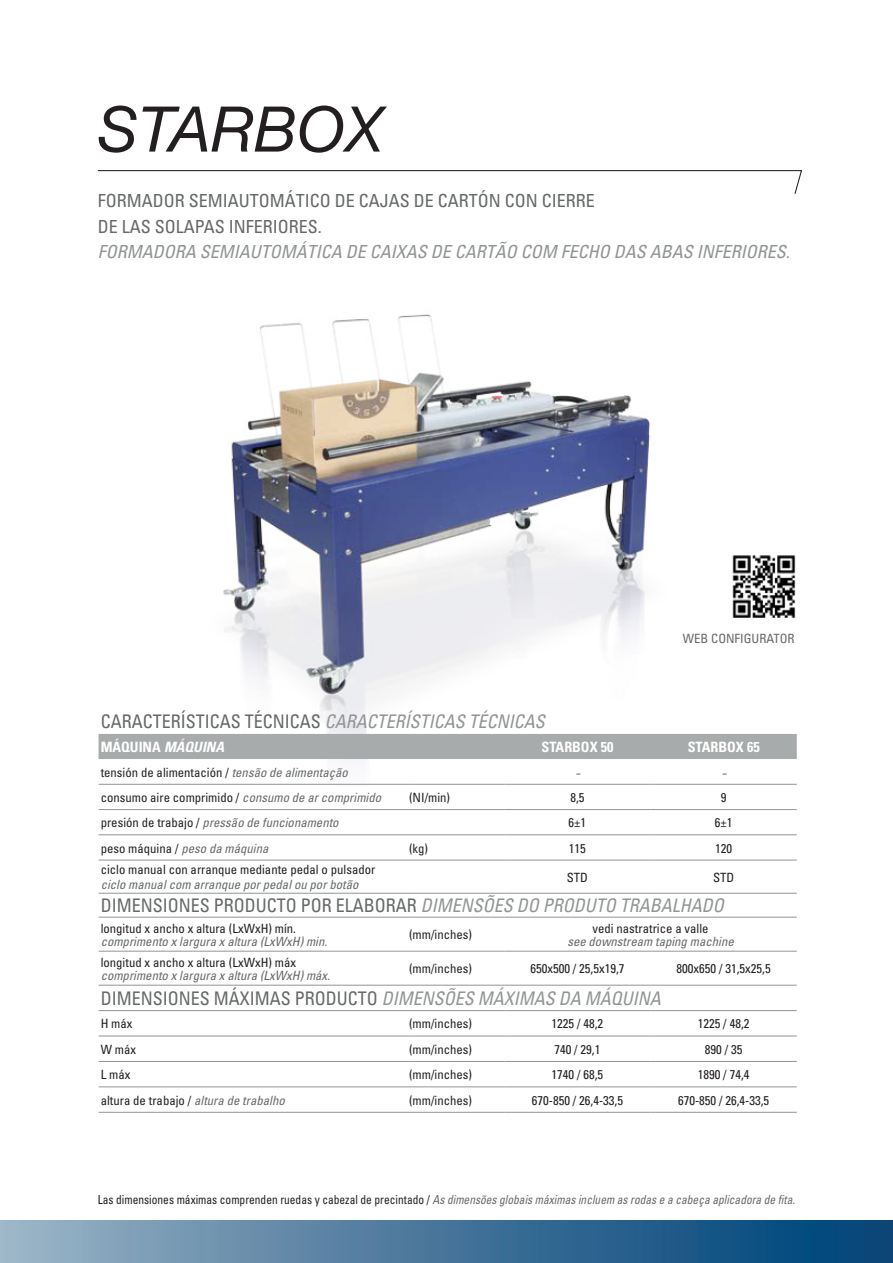
<style>
.page{position:relative;width:893px;height:1263px;background:#fff}
.page>*{position:absolute;margin:0;border:0;box-sizing:border-box;transform-origin:0 0}
.t1{font:italic 63px "Helvetica Neue";color:#231f20}
.t2{font:condensed 18.75px "Univers";color:#666969;scale:.96 1}
.t3{font:condensed 18px/25.5px "Univers";color:#666969}
.t4{font:italic condensed 18px "Univers";color:#929595}
.t5{font:700 condensed 14.25px "Univers";color:#fff}
.t6{font:condensed 12.75px "Univers";color:#231f20}
.t7{font:italic condensed 12.75px "Univers";color:#666969}
.t8{font:condensed 12.75px "Univers";color:#666969}
.t9{font:italic condensed 12.45px "Univers";color:#666969;scale:.92 1}
.s1{font-style:italic;color:#929595}
.s2{font-style:italic}
.s3{font-style:italic;color:#666969}
.s4{font-style:normal;color:#231f20}
</style>
<div class="page">
<div style="left:0;top:1220px;width:893px;height:43px;background:linear-gradient(to right,#99b1c4,#003e75)"></div>
<svg style="left:97px;top:170px;width:705px;height:24px"></svg>
<img style="left:98px;top:314px;width:658px;height:471px">
<img style="left:731px;top:552px;width:65px;height:68px">
<div style="left:99px;top:734px;width:698px;height:25px;background:#a8abab"></div>
<hr style="left:99px;top:784px;width:310px;height:1px;background:#929595">
<hr style="left:409px;top:784px;width:95px;height:1px;background:#929595">
<hr style="left:504px;top:784px;width:146px;height:1px;background:#929595">
<hr style="left:650px;top:784px;width:147px;height:1px;background:#929595">
<hr style="left:99px;top:809px;width:310px;height:1px;background:#929595">
<hr style="left:409px;top:809px;width:95px;height:1px;background:#929595">
<hr style="left:504px;top:809px;width:146px;height:1px;background:#929595">
<hr style="left:650px;top:809px;width:147px;height:1px;background:#929595">
<hr style="left:99px;top:834px;width:310px;height:1px;background:#929595">
<hr style="left:409px;top:834px;width:95px;height:1px;background:#929595">
<hr style="left:504px;top:834px;width:146px;height:1px;background:#929595">
<hr style="left:650px;top:834px;width:147px;height:1px;background:#929595">
<hr style="left:99px;top:860px;width:310px;height:1px;background:#929595">
<hr style="left:409px;top:860px;width:95px;height:1px;background:#929595">
<hr style="left:504px;top:860px;width:146px;height:1px;background:#929595">
<hr style="left:650px;top:860px;width:147px;height:1px;background:#929595">
<hr style="left:99px;top:893px;width:310px;height:1px;background:#929595">
<hr style="left:409px;top:893px;width:95px;height:1px;background:#929595">
<hr style="left:504px;top:893px;width:146px;height:1px;background:#929595">
<hr style="left:650px;top:893px;width:147px;height:1px;background:#929595">
<hr style="left:99px;top:917px;width:310px;height:1px;background:#929595">
<hr style="left:409px;top:917px;width:95px;height:1px;background:#929595">
<hr style="left:504px;top:917px;width:146px;height:1px;background:#929595">
<hr style="left:650px;top:917px;width:147px;height:1px;background:#929595">
<hr style="left:99px;top:951px;width:310px;height:1px;background:#929595">
<hr style="left:409px;top:951px;width:95px;height:1px;background:#929595">
<hr style="left:504px;top:951px;width:146px;height:1px;background:#929595">
<hr style="left:650px;top:951px;width:147px;height:1px;background:#929595">
<hr style="left:99px;top:985px;width:310px;height:1px;background:#929595">
<hr style="left:409px;top:985px;width:95px;height:1px;background:#929595">
<hr style="left:504px;top:985px;width:146px;height:1px;background:#929595">
<hr style="left:650px;top:985px;width:147px;height:1px;background:#929595">
<hr style="left:99px;top:1010px;width:310px;height:1px;background:#929595">
<hr style="left:409px;top:1010px;width:95px;height:1px;background:#929595">
<hr style="left:504px;top:1010px;width:146px;height:1px;background:#929595">
<hr style="left:650px;top:1010px;width:147px;height:1px;background:#929595">
<hr style="left:99px;top:1036px;width:310px;height:1px;background:#929595">
<hr style="left:409px;top:1036px;width:95px;height:1px;background:#929595">
<hr style="left:504px;top:1036px;width:146px;height:1px;background:#929595">
<hr style="left:650px;top:1036px;width:147px;height:1px;background:#929595">
<hr style="left:99px;top:1061px;width:310px;height:1px;background:#929595">
<hr style="left:409px;top:1061px;width:95px;height:1px;background:#929595">
<hr style="left:504px;top:1061px;width:146px;height:1px;background:#929595">
<hr style="left:650px;top:1061px;width:147px;height:1px;background:#929595">
<hr style="left:99px;top:1086px;width:310px;height:1px;background:#929595">
<hr style="left:409px;top:1086px;width:95px;height:1px;background:#929595">
<hr style="left:504px;top:1086px;width:146px;height:1px;background:#929595">
<hr style="left:650px;top:1086px;width:147px;height:1px;background:#929595">
<hr style="left:99px;top:1112px;width:310px;height:1px;background:#929595">
<hr style="left:409px;top:1112px;width:95px;height:1px;background:#929595">
<hr style="left:504px;top:1112px;width:146px;height:1px;background:#929595">
<hr style="left:650px;top:1112px;width:147px;height:1px;background:#929595">
<h1 class="t1" style="left:98px;top:91px;width:287px">STARBOX</h1>
<h3 class="t3" style="left:98px;top:188px;width:499px">FORMADOR SEMIAUTOMÁTICO DE CAJAS DE CARTÓN CON CIERRE<br>DE LAS SOLAPAS INFERIORES.</h3>
<h3 class="t4" style="left:98px;top:240px;width:694px">FORMADORA SEMIAUTOMÁTICA DE CAIXAS DE CARTÃO COM FECHO DAS ABAS INFERIORES.</h3>
<p class="t8" style="left:683px;top:630px;width:113px">WEB CONFIGURATOR</p>
<h2 class="t2" style="left:101px;top:710px;width:464px">CARACTERÍSTICAS TÉCNICAS <span class="s1">CARACTERÍSTICAS TÉCNICAS</span></h2>
<p class="t5" style="left:101px;top:738px;width:125px">MÁQUINA <span class="s2">MÁQUINA</span></p>
<p class="t5" style="left:541px;top:738px;width:73px">STARBOX 50</p>
<p class="t5" style="left:688px;top:738px;width:73px">STARBOX 65</p>
<p class="t6" style="left:101px;top:764px;width:249px">tensión de alimentación / <span class="s3">tensão de alimentação</span></p>
<h3 class="t4" style="left:574px;top:761px;width:7px">-</h3>
<h3 class="t4" style="left:721px;top:761px;width:7px">-</h3>
<p class="t6" style="left:101px;top:789px;width:282px">consumo aire comprimido / <span class="s3">consumo de ar comprimido</span></p>
<p class="t6" style="left:409px;top:789px;width:43px">(NI/min)</p>
<p class="t6" style="left:570px;top:789px;width:16px">8,5</p>
<p class="t6" style="left:721px;top:789px;width:7px">9</p>
<p class="t7" style="left:101px;top:815px;width:239px"><span class="s4">presión de trabajo /</span> pressão de funcionamento</p>
<p class="t6" style="left:569px;top:815px;width:19px">6±1</p>
<p class="t6" style="left:715px;top:815px;width:19px">6±1</p>
<p class="t7" style="left:101px;top:840px;width:169px"><span class="s4">peso máquina /</span> peso da máquina</p>
<p class="t6" style="left:409px;top:840px;width:21px">(kg)</p>
<p class="t6" style="left:569px;top:840px;width:18px">115</p>
<p class="t6" style="left:715px;top:840px;width:18px">120</p>
<p class="t6" style="left:101px;top:861px;width:276px">ciclo manual con arranque mediante pedal o pulsador</p>
<p class="t7" style="left:101px;top:877px;width:259px">ciclo manual com arranque por pedal ou por botão</p>
<p class="t6" style="left:567px;top:869px;width:23px">STD</p>
<p class="t6" style="left:713px;top:869px;width:23px">STD</p>
<h2 class="t2" style="left:101px;top:894px;width:650px">DIMENSIONES PRODUCTO POR ELABORAR <span class="s1">DIMENSÕES DO PRODUTO TRABALHADO</span></h2>
<p class="t6" style="left:101px;top:920px;width:197px">longitud x ancho x altura (LxWxH) mín.</p>
<p class="t7" style="left:101px;top:933px;width:228px">comprimento x largura x altura (LxWxH) min.</p>
<p class="t6" style="left:592px;top:920px;width:118px">vedi nastratrice a valle</p>
<p class="t7" style="left:567px;top:933px;width:168px">see downstream taping machine</p>
<p class="t6" style="left:409px;top:927px;width:65px">(mm/inches)</p>
<p class="t6" style="left:101px;top:954px;width:197px">longitud x ancho x altura (LxWxH) máx</p>
<p class="t7" style="left:101px;top:967px;width:231px">comprimento x largura x altura (LxWxH) máx.</p>
<p class="t6" style="left:409px;top:961px;width:65px">(mm/inches)</p>
<p class="t6" style="left:530px;top:961px;width:96px">650x500 / 25,5x19,7</p>
<p class="t6" style="left:677px;top:961px;width:96px">800x650 / 31,5x25,5</p>
<h2 class="t2" style="left:101px;top:986px;width:585px">DIMENSIONES MÁXIMAS PRODUCTO <span class="s1">DIMENSÕES MÁXIMAS DA MÁQUINA</span></h2>
<p class="t6" style="left:101px;top:1016px;width:33px">H máx</p>
<p class="t6" style="left:409px;top:1016px;width:65px">(mm/inches)</p>
<p class="t6" style="left:552px;top:1016px;width:53px">1225 / 48,2</p>
<p class="t6" style="left:698px;top:1016px;width:53px">1225 / 48,2</p>
<p class="t6" style="left:101px;top:1041px;width:37px">W máx</p>
<p class="t6" style="left:409px;top:1041px;width:65px">(mm/inches)</p>
<p class="t6" style="left:554px;top:1041px;width:48px">740 / 29,1</p>
<p class="t6" style="left:705px;top:1041px;width:39px">890 / 35</p>
<p class="t6" style="left:101px;top:1067px;width:31px">L máx</p>
<p class="t6" style="left:409px;top:1067px;width:65px">(mm/inches)</p>
<p class="t6" style="left:552px;top:1067px;width:53px">1740 / 68,5</p>
<p class="t6" style="left:698px;top:1067px;width:53px">1890 / 74,4</p>
<p class="t6" style="left:101px;top:1092px;width:186px">altura de trabajo / <span class="s3">altura de trabalho</span></p>
<p class="t6" style="left:409px;top:1092px;width:65px">(mm/inches)</p>
<p class="t6" style="left:532px;top:1092px;width:93px">670-850 / 26,4-33,5</p>
<p class="t6" style="left:678px;top:1092px;width:93px">670-850 / 26,4-33,5</p>
<p class="t9" style="left:98px;top:1191px;width:759px"><span class="s4">Las dimensiones máximas comprenden ruedas y cabezal de precintado /</span> As dimensões globais máximas incluem as rodas e a cabeça aplicadora de fita.</p>
</div>
